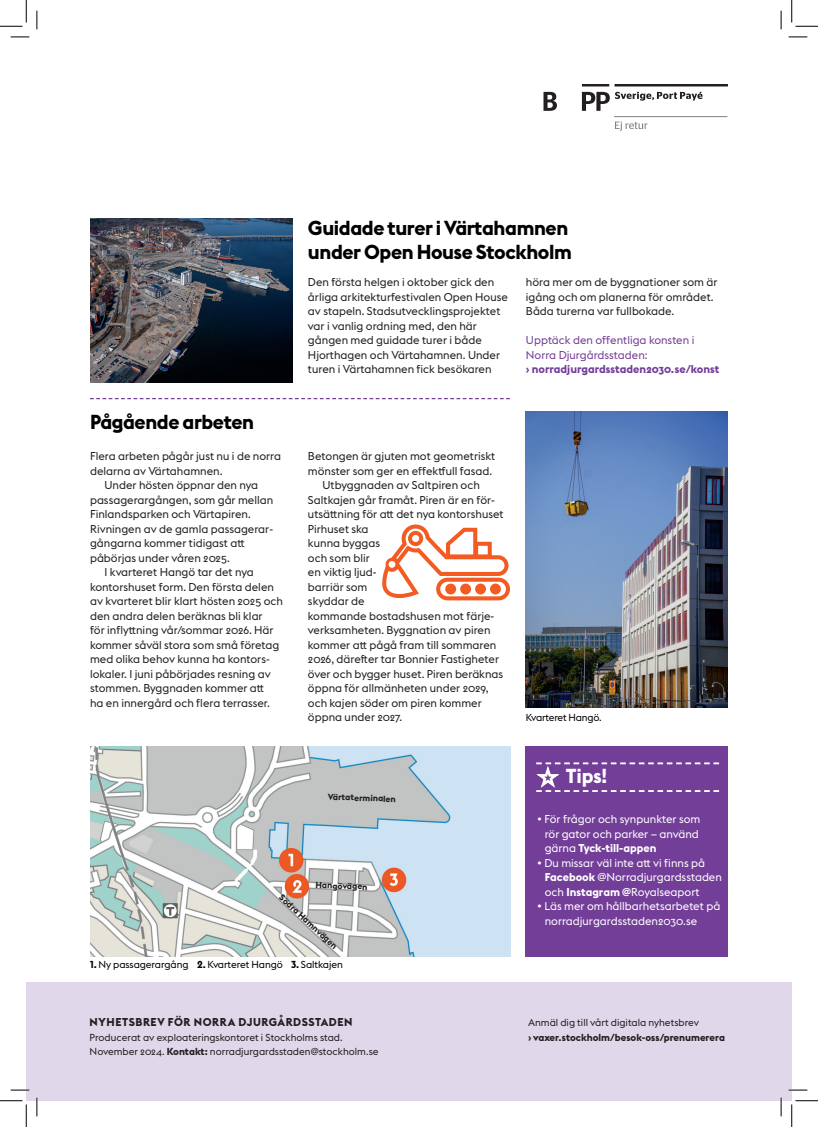
<style>
.page{position:relative;width:818px;height:1127px;background:#fff}
.page>*{position:absolute;margin:0;border:0;box-sizing:border-box;transform-origin:0 0}
.t1{font:700 20px/24px "Stockholm Type";letter-spacing:-.02em;color:#000}
.t2{font:700 20px "Stockholm Type";color:#fff}
.t3{font:11.25px/14.5px "Stockholm Type";color:#231f20}
.t4{font:11.25px/14.5px "Stockholm Type";color:#fff}
.t5{font:11.25px/14.5px "Stockholm Type";color:#733e98}
.t6{font:700 11.25px "Stockholm Type";color:#733e98}
.t7{font:700 11.25px "Stockholm Type";letter-spacing:.05em;color:#231f20}
.t8{font:10px/14.5px "Stockholm Type";color:#231f20}
.t9{font:10px "Stockholm Type";letter-spacing:-.005em;color:#000}
.t10{font:700 10px "Stockholm Type";color:#231f20}
.t11{font:700 8.75px "Stockholm Type";color:#231f20}
.s1{font-weight:700}
</style>
<div class="page">
<hr style="left:582px;top:84px;width:27px;height:2px;background:#231f20">
<hr style="left:614px;top:84px;width:114px;height:2px;background:#231f20">
<svg style="left:582px;top:92px;width:120px;height:19px"></svg>
<svg style="left:543px;top:92px;width:14px;height:19px"></svg>
<hr style="left:614px;top:116px;width:113px;height:1px;background:#808285">
<svg style="left:615px;top:121px;width:32px;height:10px"></svg>
<div style="left:26px;top:982px;width:766px;height:118px;background:#e0d7ea"></div>
<img style="left:90px;top:218px;width:202px;height:164px">
<svg style="left:90px;top:398px;width:420px;height:1px"></svg>
<div style="left:526px;top:746px;width:202px;height:210px;background:#733e98"></div>
<svg style="left:382px;top:524px;width:128px;height:76px"></svg>
<img style="left:526px;top:411px;width:202px;height:296px">
<img style="left:90px;top:746px;width:420px;height:210px">
<svg style="left:536px;top:762px;width:183px;height:29px"></svg>
<svg style="left:11px;top:36px;width:18px;height:2px"></svg>
<svg style="left:788px;top:36px;width:19px;height:2px"></svg>
<svg style="left:11px;top:1089px;width:18px;height:1px"></svg>
<svg style="left:788px;top:1089px;width:19px;height:1px"></svg>
<svg style="left:36px;top:11px;width:2px;height:18px"></svg>
<svg style="left:36px;top:1097px;width:2px;height:18px"></svg>
<svg style="left:780px;top:11px;width:2px;height:18px"></svg>
<svg style="left:780px;top:1097px;width:2px;height:18px"></svg>
<svg style="left:0;top:0;width:27px;height:27px"></svg>
<svg style="left:0;top:1100px;width:27px;height:26px"></svg>
<svg style="left:791px;top:0;width:27px;height:27px"></svg>
<svg style="left:791px;top:1100px;width:27px;height:26px"></svg>
<h1 class="t1" style="left:308px;top:215px;width:265px">Guidade turer i Värtahamnen under Open House Stockholm</h1>
<h1 class="t1" style="left:90px;top:409px;width:166px">Pågående arbeten</h1>
<p class="t3" style="left:90px;top:448px;width:193px">Flera arbeten pågår just nu i de norra</p>
<p class="t3" style="left:90px;top:463px;width:134px">delarna av Värtahamnen.</p>
<p class="t3" style="left:105px;top:477px;width:155px">Under hösten öppnar den nya</p>
<p class="t3" style="left:90px;top:492px;width:185px">passagerargången, som går mellan</p>
<p class="t3" style="left:90px;top:506px;width:162px">Finlandsparken och Värtapiren.</p>
<p class="t3" style="left:90px;top:521px;width:185px">Rivningen av de gamla passagerar-</p>
<p class="t3" style="left:90px;top:535px;width:156px">gångarna kommer tidigast att</p>
<p class="t3" style="left:90px;top:550px;width:141px">påbörjas under våren 2025.</p>
<p class="t3" style="left:105px;top:564px;width:151px">I kvarteret Hangö tar det nya</p>
<p class="t3" style="left:90px;top:579px;width:185px">kontorshuset form. Den första delen</p>
<p class="t3" style="left:90px;top:593px;width:194px">av kvarteret blir klart hösten 2025 och</p>
<p class="t3" style="left:90px;top:608px;width:174px">den andra delen beräknas bli klar</p>
<p class="t3" style="left:90px;top:622px;width:185px">för inflyttning vår/sommar 2026. Här</p>
<p class="t3" style="left:90px;top:637px;width:191px">kommer såväl stora som små företag</p>
<p class="t3" style="left:90px;top:651px;width:181px">med olika behov kunna ha kontors-</p>
<p class="t3" style="left:90px;top:666px;width:182px">lokaler. I juni påbörjades resning av</p>
<p class="t3" style="left:90px;top:680px;width:176px">stommen. Byggnaden kommer att</p>
<p class="t3" style="left:90px;top:695px;width:181px">ha en innergård och flera terrasser.</p>
<p class="t3" style="left:308px;top:274px;width:201px">Den första helgen i oktober gick den årliga arkitekturfestivalen Open House av stapeln. Stadsutvecklingsprojektet var i vanlig ordning med, den här gången med guidade turer i både Hjorthagen och Värtahamnen. Under turen i Värtahamnen fick besökaren</p>
<p class="t3" style="left:308px;top:448px;width:189px">Betongen är gjuten mot geometriskt</p>
<p class="t3" style="left:308px;top:463px;width:186px">mönster som ger en effektfull fasad.</p>
<p class="t3" style="left:322px;top:477px;width:159px">Utbyggnaden av Saltpiren och</p>
<p class="t3" style="left:308px;top:492px;width:188px">Saltkajen går framåt. Piren är en för-</p>
<p class="t3" style="left:308px;top:506px;width:197px">utsättning för att det nya kontorshuset</p>
<p class="t3" style="left:308px;top:521px;width:62px">Pirhuset ska</p>
<p class="t3" style="left:308px;top:535px;width:74px">kunna byggas</p>
<p class="t3" style="left:308px;top:550px;width:63px">och som blir</p>
<p class="t3" style="left:308px;top:564px;width:70px">en viktig ljud-</p>
<p class="t3" style="left:308px;top:579px;width:61px">barriär som</p>
<p class="t3" style="left:308px;top:593px;width:58px">skyddar de</p>
<p class="t3" style="left:308px;top:608px;width:188px">kommande bostadshusen mot färje-</p>
<p class="t3" style="left:308px;top:622px;width:184px">verksamheten. Byggnation av piren</p>
<p class="t3" style="left:308px;top:637px;width:190px">kommer att pågå fram till sommaren</p>
<p class="t3" style="left:308px;top:651px;width:193px">2026, därefter tar Bonnier Fastigheter</p>
<p class="t3" style="left:308px;top:666px;width:197px">över och bygger huset. Piren beräknas</p>
<p class="t3" style="left:308px;top:680px;width:182px">öppna för allmänheten under 2029,</p>
<p class="t3" style="left:308px;top:695px;width:175px">och kajen söder om piren kommer</p>
<p class="t3" style="left:308px;top:709px;width:96px">öppna under 2027.</p>
<p class="t11" style="left:328px;top:790px;width:70px;rotate:2deg">Värtaterminalen</p>
<p class="t11" style="left:316px;top:878px;width:54px;rotate:2deg">Hangövägen</p>
<p class="t11" style="left:285px;top:891px;width:77px;rotate:43deg">Södra Hamnvägen</p>
<p class="t9" style="left:90px;top:957px;width:254px"><span class="s1">1.</span> Ny passagerargång <span class="s1">2.</span> Kvarteret Hangö <span class="s1">3.</span> Saltkajen</p>
<p class="t7" style="left:90px;top:1013px;width:264px">NYHETSBREV FÖR NORRA DJURGÅRDSSTADEN</p>
<p class="t8" style="left:90px;top:1029px;width:290px">Producerat av exploateringskontoret i Stockholms stad.<br>November 2024. <span class="s1">Kontakt:</span> norradjurgardsstaden@stockholm.se</p>
<p class="t3" style="left:526px;top:274px;width:193px">höra mer om de byggnationer som är igång och om planerna för området.<br>Båda turerna var fullbokade.</p>
<p class="t5" style="left:526px;top:332px;width:170px">Upptäck den offentliga konsten i<br>Norra Djurgårdsstaden:</p>
<p class="t6" style="left:526px;top:361px;width:195px">› norradjurgardsstaden2030.se/konst</p>
<p class="t9" style="left:526px;top:711px;width:77px">Kvarteret Hangö.</p>
<h1 class="t2" style="left:566px;top:761px;width:43px">Tips!</h1>
<p class="t4" style="left:545px;top:811px;width:157px;text-indent:-7px">• För frågor och synpunkter som rör gator och parker – använd gärna <span class="s1">Tyck-till-appen</span></p>
<p class="t4" style="left:545px;top:854px;width:179px;text-indent:-7px">• Du missar väl inte att vi finns på<br><span class="s1">Facebook</span> @Norradjurgardsstaden och <span class="s1">Instagram @</span>Royalseaport</p>
<p class="t4" style="left:545px;top:898px;width:177px;text-indent:-7px">• Läs mer om hållbarhetsarbetet på norradjurgardsstaden2030.se</p>
<p class="t8" style="left:528px;top:1014px;width:173px">Anmäl dig till vårt digitala nyhetsbrev</p>
<p class="t10" style="left:528px;top:1029px;width:198px">› vaxer.stockholm/besok-oss/prenumerera</p>
</div>
